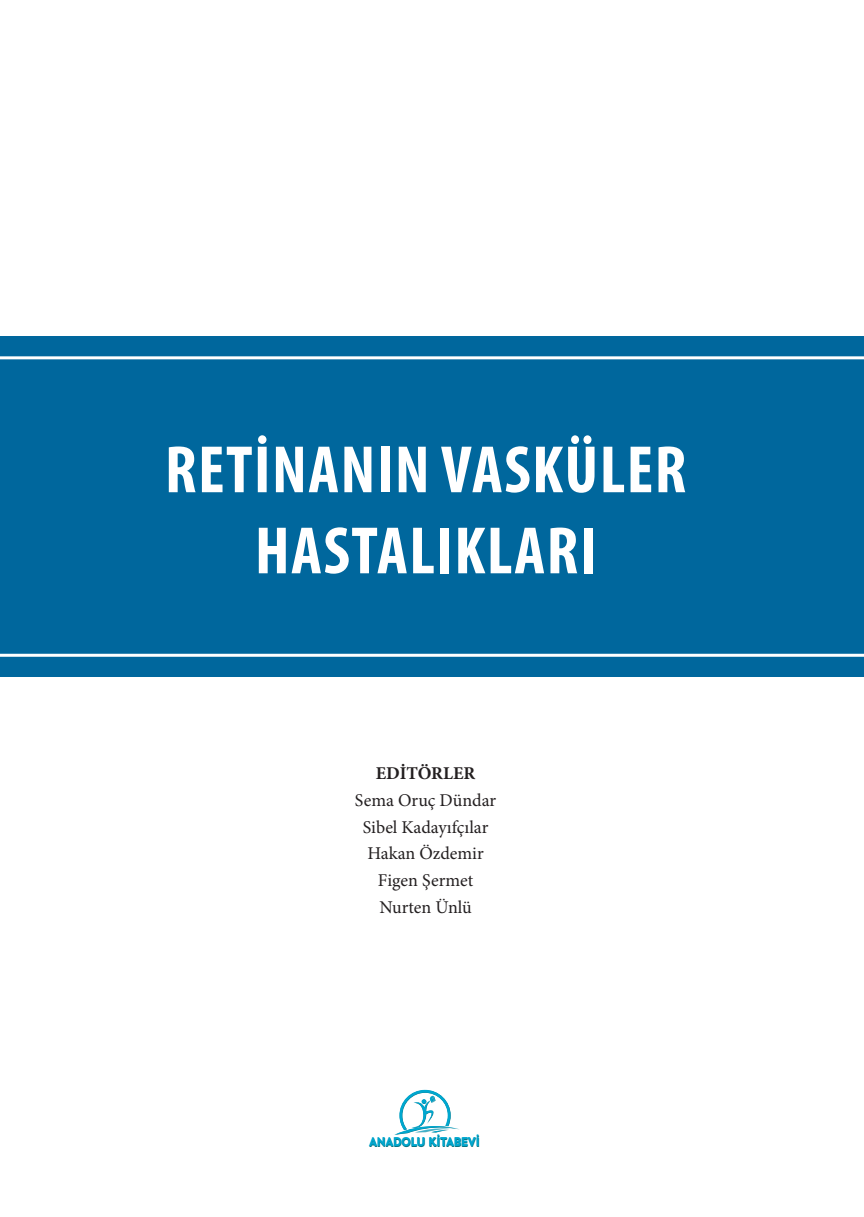
<style>
.page{position:relative;width:864px;height:1217px;background:#fff}
.page>*{position:absolute;margin:0;border:0;box-sizing:border-box;transform-origin:0 0}
.t1{font:700 condensed 67.5px/81px "Myriad Pro";letter-spacing:.02em;color:#fff;text-align:center}
.t2{font:18px/26.7px "Minion Pro";color:#231f20;text-align:center}
.t3{font:700 18px "Minion Pro";color:#231f20}
.t4{font:900 12.75px "Auxilia";color:#00a7cf;scale:.93 1}
</style>
<div class="page">
<div style="left:0;top:336px;width:863px;height:340px;background:#00679d"></div>
<hr style="left:0;top:653px;width:863px;height:3px;background:#fff">
<hr style="left:0;top:356px;width:863px;height:3px;background:#fff">
<svg style="left:396px;top:1089px;width:63px;height:45px"></svg>
<h1 class="t1" style="left:165px;top:427px;width:511px">RETINANIN VASKÜLER<br>HASTALIKLARI</h1>
<p class="t3" style="left:375px;top:760px;width:101px">EDİTÖRLER</p>
<p class="t2" style="left:355px;top:786px;width:143px">Sema Oruç Dündar<br>Sibel Kadayıfçılar<br>Hakan Özdemir<br>Figen Şermet<br>Nurten Ünlü</p>
<p class="t4" style="left:369px;top:1133px;width:120px">ANADOLU KİTABEVİ</p>
</div>
